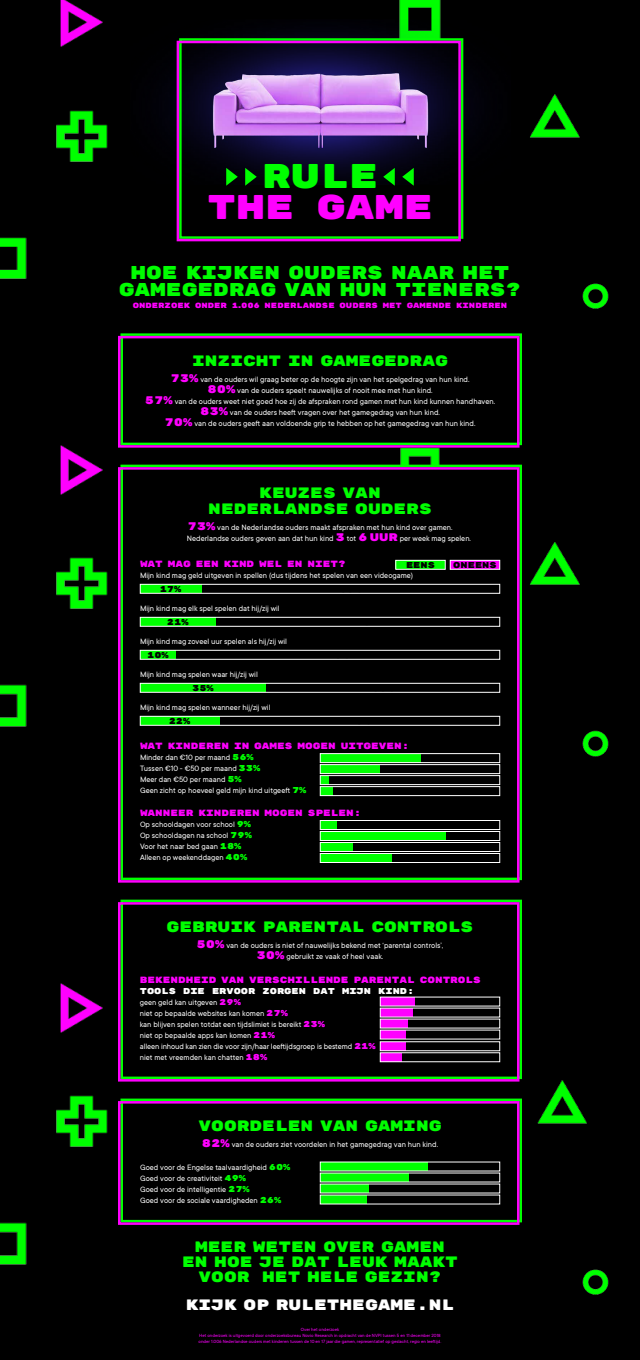
<style>
.page{position:relative;width:640px;height:1360px;background:#000}
.page>*{position:absolute;margin:0;border:0;box-sizing:border-box;transform-origin:0 0}
.t1{font:34.2px "Rubik Mono One";color:#f0f}
.t2{font:34.2px "Rubik Mono One";color:#0f0}
.t3{font:18.5px/17px "Rubik Mono One";color:#0f0;text-align:center}
.t4{font:15px/15px "Rubik Mono One";color:#0f0;text-align:center}
.t5{font:15px "Rubik Mono One";color:#fff}
.t6{font:9px "Rubik Mono One";color:#f0f}
.t7{font:8.5px/11px "TT Commons";color:#fff}
.t8{font:8.5px "Rubik Mono One";color:#fff}
.t9{font:8.5px "Rubik Mono One";color:#000}
.t10{font:7.5px "Rubik Mono One";color:#f0f}
.t11{font:5px/6px "TT Commons";color:#f0f;text-align:center}
.s1{font-family:"Rubik Mono One";font-size:11px;color:#f0f}
.s2{font-family:"Rubik Mono One";color:#0f0}
.s3{font-family:"Rubik Mono One";color:#f0f}
</style>
<div class="page">
<img style="left:60px;top:0;width:43px;height:47px">
<img style="left:60px;top:445px;width:43px;height:50px">
<img style="left:60px;top:983px;width:43px;height:50px">
<img style="left:56px;top:110px;width:52px;height:52px">
<img style="left:56px;top:557px;width:52px;height:52px">
<img style="left:56px;top:1095px;width:52px;height:52px">
<img style="left:0;top:237px;width:27px;height:42px">
<img style="left:0;top:684px;width:27px;height:43px">
<img style="left:0;top:1222px;width:27px;height:43px">
<img style="left:382px;top:448px;width:76px;height:17px">
<img style="left:530px;top:94px;width:50px;height:44px">
<img style="left:530px;top:542px;width:50px;height:43px">
<img style="left:537px;top:1080px;width:50px;height:44px">
<img style="left:582px;top:283px;width:27px;height:26px">
<img style="left:582px;top:730px;width:27px;height:27px">
<img style="left:582px;top:1269px;width:27px;height:26px">
<img style="left:162px;top:0;width:317px;height:192px">
<div style="left:179px;top:38px;width:284px;height:201px;border:2px solid #0f0"></div>
<div style="left:177px;top:41px;width:284px;height:200px;border:2px solid #f0f"></div>
<div style="left:120px;top:333px;width:402px;height:112px;background:#000;border:2px solid #0f0"></div>
<div style="left:118px;top:336px;width:402px;height:112px;border:2px solid #f0f"></div>
<div style="left:120px;top:900px;width:402px;height:179px;background:#000;border:2px solid #0f0"></div>
<div style="left:118px;top:902px;width:402px;height:180px;border:2px solid #f0f"></div>
<div style="left:120px;top:1099px;width:402px;height:123px;background:#000;border:2px solid #0f0"></div>
<div style="left:118px;top:1101px;width:402px;height:124px;border:2px solid #f0f"></div>
<div style="left:120px;top:465px;width:402px;height:415px;background:#000;border:2px solid #0f0"></div>
<div style="left:118px;top:467px;width:402px;height:416px;border:2px solid #f0f"></div>
<div style="left:140px;top:584px;width:61px;height:9px;background:#0f0"></div>
<div style="left:140px;top:617px;width:76px;height:9px;background:#0f0"></div>
<div style="left:140px;top:650px;width:36px;height:9px;background:#0f0"></div>
<div style="left:140px;top:683px;width:126px;height:9px;background:#0f0"></div>
<div style="left:140px;top:716px;width:79px;height:9px;background:#0f0"></div>
<div style="left:450px;top:560px;width:50px;height:9px;background:#f0f"></div>
<div style="left:396px;top:560px;width:50px;height:9px;background:#0f0"></div>
<div style="left:140px;top:584px;width:360px;height:10px;border:1px solid #fff"></div>
<div style="left:140px;top:617px;width:360px;height:10px;border:1px solid #fff"></div>
<div style="left:140px;top:650px;width:360px;height:10px;border:1px solid #fff"></div>
<div style="left:140px;top:683px;width:360px;height:10px;border:1px solid #fff"></div>
<div style="left:140px;top:716px;width:360px;height:10px;border:1px solid #fff"></div>
<div style="left:450px;top:560px;width:50px;height:10px;border:1px solid #fff"></div>
<div style="left:396px;top:560px;width:50px;height:10px;border:1px solid #fff"></div>
<div style="left:380px;top:997px;width:35px;height:9px;background:#f0f"></div>
<div style="left:320px;top:1162px;width:108px;height:9px;background:#0f0"></div>
<div style="left:380px;top:1042px;width:25px;height:9px;background:#f0f"></div>
<div style="left:380px;top:1008px;width:33px;height:9px;background:#f0f"></div>
<div style="left:320px;top:1173px;width:88px;height:9px;background:#0f0"></div>
<div style="left:380px;top:1053px;width:22px;height:9px;background:#f0f"></div>
<div style="left:380px;top:1019px;width:28px;height:9px;background:#f0f"></div>
<div style="left:320px;top:1184px;width:49px;height:9px;background:#0f0"></div>
<div style="left:380px;top:1030px;width:25px;height:9px;background:#f0f"></div>
<div style="left:320px;top:1195px;width:47px;height:9px;background:#0f0"></div>
<div style="left:320px;top:754px;width:101px;height:9px;background:#0f0"></div>
<div style="left:320px;top:821px;width:16px;height:9px;background:#0f0"></div>
<div style="left:320px;top:765px;width:60px;height:9px;background:#0f0"></div>
<div style="left:320px;top:832px;width:126px;height:9px;background:#0f0"></div>
<div style="left:320px;top:776px;width:9px;height:9px;background:#0f0"></div>
<div style="left:320px;top:843px;width:33px;height:9px;background:#0f0"></div>
<div style="left:320px;top:787px;width:13px;height:9px;background:#0f0"></div>
<div style="left:320px;top:854px;width:72px;height:9px;background:#0f0"></div>
<div style="left:320px;top:753px;width:180px;height:10px;border:1px solid #fff"></div>
<div style="left:320px;top:820px;width:180px;height:10px;border:1px solid #fff"></div>
<div style="left:320px;top:764px;width:180px;height:10px;border:1px solid #fff"></div>
<div style="left:320px;top:831px;width:180px;height:10px;border:1px solid #fff"></div>
<div style="left:320px;top:775px;width:180px;height:10px;border:1px solid #fff"></div>
<div style="left:320px;top:842px;width:180px;height:10px;border:1px solid #fff"></div>
<div style="left:320px;top:786px;width:180px;height:10px;border:1px solid #fff"></div>
<div style="left:320px;top:853px;width:180px;height:10px;border:1px solid #fff"></div>
<svg style="left:226px;top:168px;width:12px;height:18px"></svg>
<svg style="left:245px;top:168px;width:12px;height:18px"></svg>
<svg style="left:402px;top:168px;width:12px;height:18px"></svg>
<svg style="left:383px;top:168px;width:12px;height:18px"></svg>
<h1 class="t2" style="left:262px;top:158px;width:118px">RULE</h1>
<h1 class="t1" style="left:207px;top:190px;width:227px">THE GAME</h1>
<h2 class="t3" style="left:119px;top:264px;width:404px">HOE KIJKEN OUDERS NAAR HET<br>GAMEGEDRAG VAN HUN TIENERS?</h2>
<p class="t10" style="left:133px;top:301px;width:376px">ONDERZOEK ONDER 1.006 NEDERLANDSE OUDERS MET GAMENDE KINDEREN</p>
<h3 class="t4" style="left:192px;top:354px;width:257px">INZICHT IN GAMEGEDRAG</h3>
<p class="t7" style="left:145px;top:374px;width:352px;text-align:center"><span class="s1">73%</span> van de ouders wil graag beter op de hoogte zijn van het spelgedrag van hun kind.<br><span class="s1">80%</span> van de ouders speelt nauwelijks of nooit mee met hun kind.<br><span class="s1">57%</span> van de ouders weet niet goed hoe zij de afspraken rond gamen met hun kind kunnen handhaven.<br><span class="s1">83%</span> van de ouders heeft vragen over het gamegedrag van hun kind.<br><span class="s1">70%</span> van de ouders geeft aan voldoende grip te hebben op het gamegedrag van hun kind.</p>
<h3 class="t4" style="left:208px;top:485px;width:225px;line-height:16px">KEUZES VAN<br>NEDERLANDSE OUDERS</h3>
<p class="t7" style="left:187px;top:522px;width:286px"><span class="s1">73%</span> van de Nederlandse ouders maakt afspraken met hun kind over gamen.<br>Nederlandse ouders geven aan dat hun kind <span class="s1">3</span> tot <span class="s1">6 UUR</span> per week mag spelen.</p>
<p class="t6" style="left:140px;top:559px;width:207px">WAT MAG EEN KIND WEL EN NIET?</p>
<p class="t7" style="left:140px;top:570px;width:275px">Mijn kind mag geld uitgeven in spellen (dus tijdens het spelen van een videogame)</p>
<p class="t7" style="left:140px;top:603px;width:141px">Mijn kind mag elk spel spelen dat hij/zij wil</p>
<p class="t7" style="left:140px;top:636px;width:149px">Mijn kind mag zoveel uur spelen als hij/zij wil</p>
<p class="t7" style="left:140px;top:669px;width:119px">Mijn kind mag spelen waar hij/zij wil</p>
<p class="t7" style="left:140px;top:702px;width:132px">Mijn kind mag spelen wanneer hij/zij wil</p>
<p class="t6" style="left:140px;top:742px;width:271px">WAT KINDEREN IN GAMES MOGEN UITGEVEN:</p>
<p class="t7" style="left:140px;top:752px;width:168px">Minder dan €10 per maand <span class="s2">56%<br></span>Tussen €10 - €50 per maand <span class="s2">33%<br></span>Meer dan €50 per maand <span class="s2">5%<br></span>Geen zicht op hoeveel geld mijn kind uitgeeft <span class="s2">7%</span></p>
<p class="t6" style="left:140px;top:809px;width:223px">WANNEER KINDEREN MOGEN SPELEN:</p>
<p class="t7" style="left:140px;top:819px;width:113px">Op schooldagen voor school <span class="s2">9%<br></span>Op schooldagen na school <span class="s2">79%<br></span>Voor het naar bed gaan <span class="s2">18%<br></span>Alleen op weekenddagen <span class="s2">40%</span></p>
<p class="t9" style="left:406px;top:560px;width:30px">EENS</p>
<p class="t9" style="left:160px;top:585px;width:23px">17%</p>
<p class="t9" style="left:167px;top:618px;width:23px">21%</p>
<p class="t9" style="left:147px;top:651px;width:23px">10%</p>
<p class="t9" style="left:192px;top:684px;width:23px">35%</p>
<p class="t9" style="left:169px;top:717px;width:23px">22%</p>
<p class="t9" style="left:453px;top:560px;width:45px">ONEENS</p>
<h3 class="t4" style="left:167px;top:920px;width:308px">GEBRUIK PARENTAL CONTROLS</h3>
<p class="t7" style="left:197px;top:940px;width:248px;text-align:center"><span class="s1">50%</span> van de ouders is niet of nauwelijks bekend met ‘parental controls’,<br><span class="s1">30%</span> gebruikt ze vaak of heel vaak.</p>
<p class="t6" style="left:140px;top:975px;width:343px">BEKENDHEID VAN VERSCHILLENDE PARENTAL CONTROLS</p>
<p class="t8" style="left:140px;top:986px;width:276px">TOOLS DIE ERVOOR ZORGEN DAT MIJN KIND:</p>
<p class="t7" style="left:140px;top:997px;width:237px">geen geld kan uitgeven <span class="s3">29%<br></span>niet op bepaalde websites kan komen <span class="s3">27%<br></span>kan blijven spelen totdat een tijdslimiet is bereikt <span class="s3">23%<br></span>niet op bepaalde apps kan komen <span class="s3">21%<br></span>alleen inhoud kan zien die voor zijn/haar leeftijdsgroep is bestemd <span class="s3">21% </span>niet met vreemden kan chatten <span class="s3">18%</span></p>
<h3 class="t4" style="left:199px;top:1119px;width:245px">VOORDELEN VAN GAMING</h3>
<p class="t7" style="left:202px;top:1139px;width:238px"><span class="s1">82%</span> van de ouders ziet voordelen in het gamegedrag van hun kind.</p>
<p class="t7" style="left:140px;top:1162px;width:152px">Goed voor de Engelse taalvaardigheid <span class="s2">60% </span>Goed voor de creativiteit <span class="s2">49%<br></span>Goed voor de intelligentie <span class="s2">27%<br></span>Goed voor de sociale vaardigheden <span class="s2">26%</span></p>
<h3 class="t4" style="left:182px;top:1240px;width:278px">MEER WETEN OVER GAMEN<br>EN HOE JE DAT LEUK MAAKT<br>VOOR HET HELE GEZIN?</h3>
<h3 class="t5" style="left:186px;top:1297px;width:270px">KIJK OP RULETHEGAME.NL</h3>
<p class="t11" style="left:199px;top:1326px;width:244px">Over het onderzoek<br>Het onderzoek is uitgevoerd door onderzoeksbureau Novio Research in opdracht van de NVPI tussen 5 en 11 december 2018 onder 1.006 Nederlandse ouders met kinderen tussen de 10 en 17 jaar die gamen, representatief op geslacht, regio en leeftijd.</p>
</div>
